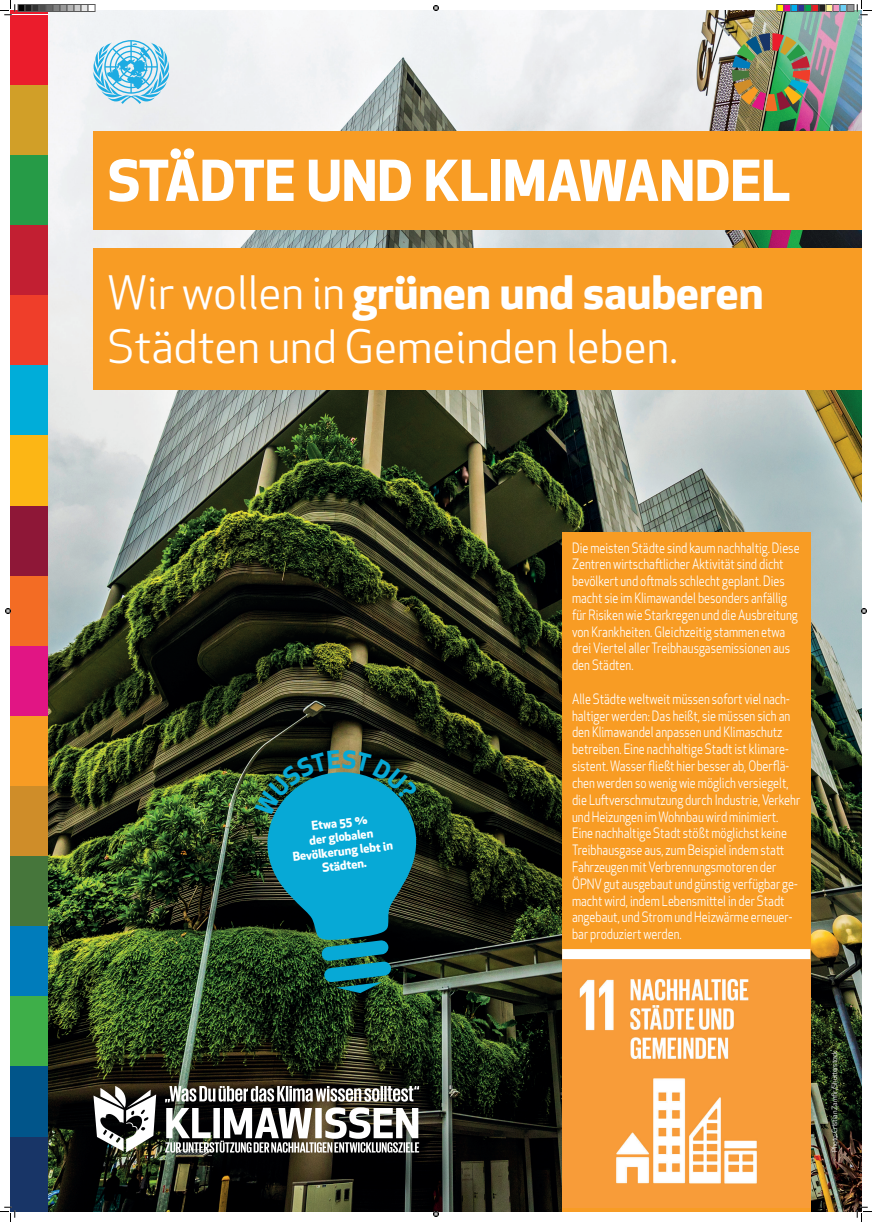
<style>
.page{position:relative;width:872px;height:1222px;background:#fff}
.page>*{position:absolute;margin:0;border:0;box-sizing:border-box;transform-origin:0 0}
.t1{font:700 55px "Apex New";color:#fff}
.t2{font:45px/54px "Apex New";color:#fff}
.t3{font:14px/16.8px "Apex New";color:#fff;scale:.83 1}
.t4{font:700 12px/14.4px "Apex New";color:#fff;text-align:center}
.t5{font:7.1px "Apex New";letter-spacing:-.025em;color:#fff}
.s1{font-weight:700}
</style>
<div class="page">
<div style="left:10px;top:1140px;width:83px;height:71px;background:#183567"></div>
<div style="left:10px;top:15px;width:83px;height:70px;background:#eb1c2c"></div>
<div style="left:10px;top:85px;width:83px;height:70px;background:#d19f28"></div>
<div style="left:10px;top:155px;width:83px;height:71px;background:#269b47"></div>
<div style="left:10px;top:226px;width:83px;height:70px;background:#c21f32"></div>
<div style="left:10px;top:296px;width:83px;height:70px;background:#ef3e2a"></div>
<div style="left:10px;top:366px;width:83px;height:70px;background:#00add9"></div>
<div style="left:10px;top:436px;width:83px;height:70px;background:#fcb615"></div>
<div style="left:10px;top:506px;width:83px;height:70px;background:#8e1737"></div>
<div style="left:10px;top:576px;width:83px;height:70px;background:#f36c24"></div>
<div style="left:10px;top:646px;width:83px;height:70px;background:#e11584"></div>
<div style="left:10px;top:716px;width:83px;height:70px;background:#f89c24"></div>
<div style="left:10px;top:786px;width:83px;height:70px;background:#cf8d29"></div>
<div style="left:10px;top:856px;width:83px;height:70px;background:#46763b"></div>
<div style="left:10px;top:926px;width:83px;height:70px;background:#007cbb"></div>
<div style="left:10px;top:996px;width:83px;height:70px;background:#3eaf49"></div>
<div style="left:10px;top:1066px;width:83px;height:71px;background:#01558a"></div>
<div style="left:10px;top:1137px;width:83px;height:70px;background:#183567"></div>
<img style="left:49px;top:10px;width:812px;height:1201px">
<div style="left:562px;top:532px;width:248px;height:679px;background:#f89c24"></div>
<img style="left:562px;top:959px;width:248px;height:248px">
<div style="left:562px;top:949px;width:248px;height:10px;background:#fff"></div>
<svg style="left:93px;top:40px;width:76px;height:64px;background:#97d3eb"></svg>
<img style="left:732px;top:33px;width:77px;height:78px">
<svg style="left:93px;top:1086px;width:63px;height:66px"></svg>
<svg style="left:165px;top:1086px;width:254px;height:66px"></svg>
<div style="left:93px;top:131px;width:768px;height:98px;background:#f89c24"></div>
<div style="left:93px;top:249px;width:768px;height:141px;background:#f89c24"></div>
<svg style="left:0;top:0;width:16px;height:16px"></svg>
<svg style="left:0;top:1206px;width:16px;height:15px"></svg>
<svg style="left:856px;top:0;width:15px;height:16px"></svg>
<svg style="left:856px;top:1206px;width:15px;height:15px"></svg>
<svg style="left:433px;top:5px;width:6px;height:6px"></svg>
<svg style="left:433px;top:1210px;width:6px;height:6px"></svg>
<svg style="left:5px;top:608px;width:6px;height:6px"></svg>
<svg style="left:860px;top:608px;width:6px;height:6px"></svg>
<div style="left:18px;top:4px;width:7px;height:7px;background:#000"></div>
<div style="left:18px;top:4px;width:7px;height:8px;border:1px solid #595959"></div>
<div style="left:25px;top:4px;width:7px;height:7px;background:#1a1a1a"></div>
<div style="left:25px;top:4px;width:7px;height:8px;border:1px solid #595959"></div>
<div style="left:32px;top:4px;width:7px;height:7px;background:#333"></div>
<div style="left:32px;top:4px;width:7px;height:8px;border:1px solid #595959"></div>
<div style="left:39px;top:4px;width:7px;height:7px;background:#4d4d4d"></div>
<div style="left:39px;top:4px;width:7px;height:8px;border:1px solid #595959"></div>
<div style="left:46px;top:4px;width:7px;height:7px;background:#666"></div>
<div style="left:46px;top:4px;width:7px;height:8px;border:1px solid #595959"></div>
<div style="left:53px;top:4px;width:7px;height:7px;background:#808080"></div>
<div style="left:53px;top:4px;width:7px;height:8px;border:1px solid #595959"></div>
<div style="left:60px;top:4px;width:7px;height:7px;background:#999"></div>
<div style="left:60px;top:4px;width:7px;height:8px;border:1px solid #595959"></div>
<div style="left:67px;top:4px;width:7px;height:7px;background:#b3b3b3"></div>
<div style="left:67px;top:4px;width:7px;height:8px;border:1px solid #595959"></div>
<div style="left:74px;top:4px;width:7px;height:7px;background:#ccc"></div>
<div style="left:74px;top:4px;width:7px;height:8px;border:1px solid #595959"></div>
<div style="left:81px;top:4px;width:7px;height:7px;background:#e6e6e6"></div>
<div style="left:81px;top:4px;width:7px;height:8px;border:1px solid #595959"></div>
<div style="left:88px;top:4px;width:7px;height:8px;border:1px solid #595959"></div>
<div style="left:776px;top:4px;width:7px;height:7px;background:#fff101"></div>
<div style="left:776px;top:4px;width:8px;height:8px;border:1px solid #595959"></div>
<div style="left:783px;top:4px;width:7px;height:7px;background:#ed028c"></div>
<div style="left:783px;top:4px;width:8px;height:8px;border:1px solid #595959"></div>
<div style="left:790px;top:4px;width:7px;height:7px;background:#00aeef"></div>
<div style="left:790px;top:4px;width:8px;height:8px;border:1px solid #595959"></div>
<div style="left:797px;top:4px;width:7px;height:7px;background:#2e3092"></div>
<div style="left:797px;top:4px;width:8px;height:8px;border:1px solid #595959"></div>
<div style="left:804px;top:4px;width:7px;height:7px;background:#00a54f"></div>
<div style="left:804px;top:4px;width:8px;height:8px;border:1px solid #595959"></div>
<div style="left:811px;top:4px;width:7px;height:7px;background:#ee1d23"></div>
<div style="left:811px;top:4px;width:8px;height:8px;border:1px solid #595959"></div>
<div style="left:818px;top:4px;width:7px;height:7px;background:#231f20"></div>
<div style="left:818px;top:4px;width:8px;height:8px;border:1px solid #595959"></div>
<div style="left:825px;top:4px;width:7px;height:7px;background:#fff79a"></div>
<div style="left:825px;top:4px;width:8px;height:8px;border:1px solid #595959"></div>
<div style="left:832px;top:4px;width:7px;height:7px;background:#f499c2"></div>
<div style="left:832px;top:4px;width:8px;height:8px;border:1px solid #595959"></div>
<div style="left:839px;top:4px;width:7px;height:7px;background:#6bcff6"></div>
<div style="left:839px;top:4px;width:8px;height:8px;border:1px solid #595959"></div>
<div style="left:846px;top:4px;width:7px;height:7px;background:#939598"></div>
<div style="left:846px;top:4px;width:8px;height:8px;border:1px solid #595959"></div>
<svg style="left:254px;top:749px;width:166px;height:244px;background:#156e79"></svg>
<h1 class="t1" style="left:108px;top:141px;width:683px">STÄDTE UND KLIMAWANDEL</h1>
<h2 class="t2" style="left:108px;top:266px;width:657px">Wir wollen in <span class="s1">grünen und sauberen<br></span>Städten und Gemeinden leben.</h2>
<p class="t4" style="left:288px;top:820px;width:102px;rotate:-7deg">Etwa 55 %<br>der globalen<br>Bevölkerung lebt in<br>Städten.</p>
<p class="t3" style="left:572px;top:539px;width:275px">Die meisten Städte sind kaum nachhaltig. Diese Zentren wirtschaftlicher Aktivität sind dicht bevölkert und oftmals schlecht geplant. Dies macht sie im Klimawandel besonders anfällig für Risiken wie Starkregen und die Ausbreitung von Krankheiten. Gleichzeitig stammen etwa drei Viertel aller Treibhausgasemissionen aus den Städten.</p>
<p class="t3" style="left:572px;top:690px;width:276px">Alle Städte weltweit müssen sofort viel nach&shy;haltiger werden: Das heißt, sie müssen sich an den Klimawandel anpassen und Klimaschutz betreiben. Eine nachhaltige Stadt ist klimare&shy;sistent. Wasser fließt hier besser ab, Oberflä&shy;chen werden so wenig wie möglich versiegelt, die Luftverschmutzung durch Industrie, Verkehr und Heizungen im Wohnbau wird minimiert.<br>Eine nachhaltige Stadt stößt möglichst keine Treibhausgase aus, zum Beispiel indem statt Fahrzeugen mit Verbrennungsmotoren der ÖPNV gut ausgebaut und günstig verfügbar ge&shy;macht wird, indem Lebensmittel in der Stadt angebaut, und Strom und Heizwärme erneuer&shy;bar produziert werden.</p>
<p class="t5" style="left:829px;top:1151px;width:103px;rotate:-90deg">Photo: Cristian Zamfir/Shutterstock</p>
</div>
